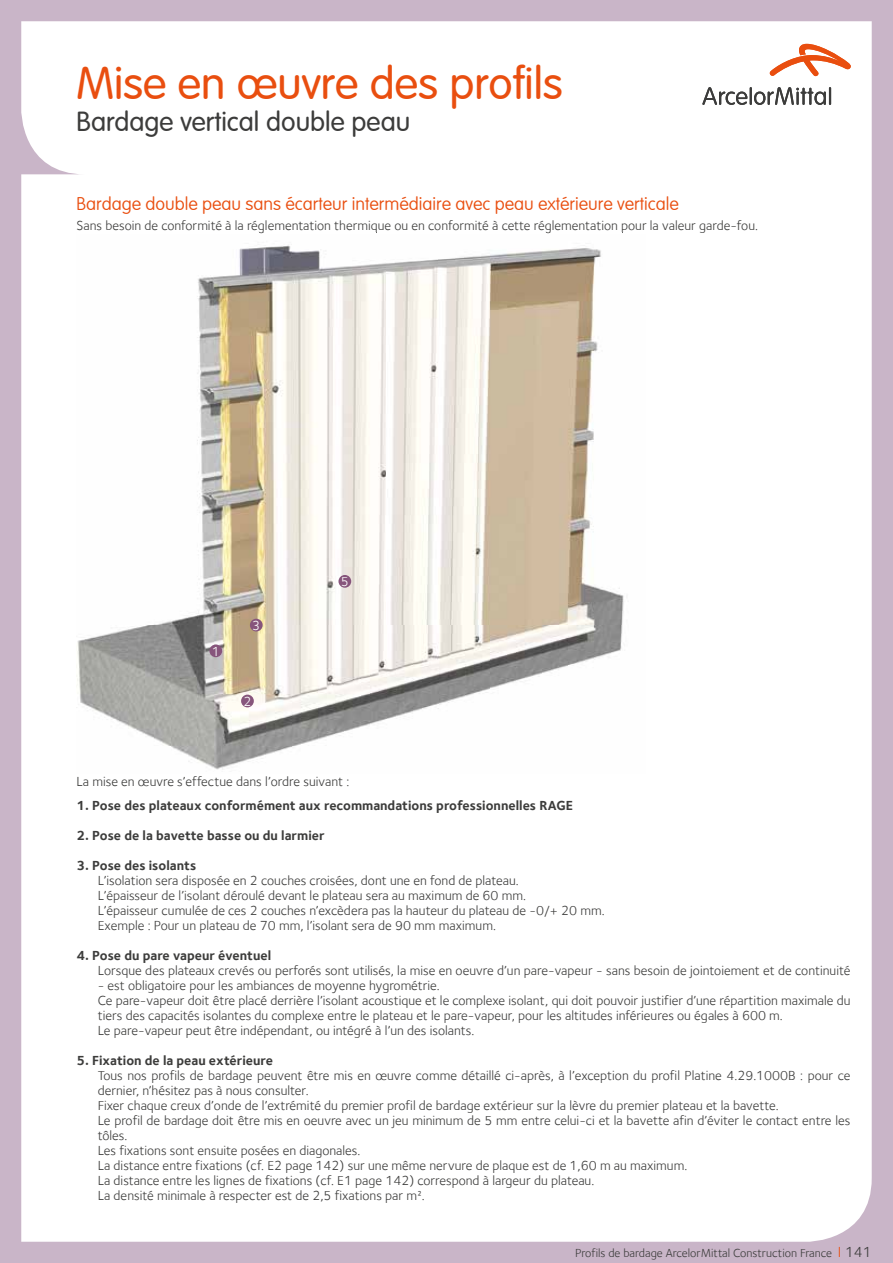
<style>
.page{position:relative;width:893px;height:1263px;background:#c9b5c8}
.page>*{position:absolute;margin:0;border:0;box-sizing:border-box;transform-origin:0 0}
.t1{font:300 45px "VAG Rounded";color:#e94e0f}
.t2{font:300 27px "VAG Rounded";color:#3c3c3b}
.t3{font:100 18px "VAG Rounded";color:#e94e0f}
.t4{font:13.5px/15px "Foundry Sterling";color:#3c3c3b}
.t5{font:700 13.5px "Foundry Sterling";color:#3c3c3b}
.t6{font:13.5px "Foundry Sterling";color:#fff}
.t7{font:12px "Foundry Sterling";color:#3c3c3b}
.s1{font-size:15px;color:#e94e0f}
.s2{font-size:15px}
</style>
<div class="page">
<div style="left:21px;top:21px;width:851px;height:1221px;background:#fff"></div>
<img style="left:77px;top:232px;width:569px;height:541px">
<div style="left:209px;top:644px;width:13px;height:13px;background:#87557c;border-radius:50%"></div>
<div style="left:241px;top:695px;width:13px;height:12px;background:#87557c;border-radius:50%"></div>
<div style="left:250px;top:619px;width:13px;height:12px;background:#87557c;border-radius:50%"></div>
<div style="left:338px;top:575px;width:13px;height:13px;background:#87557c;border-radius:50%"></div>
<svg style="left:770px;top:44px;width:81px;height:32px;background:#f7c5b0"></svg>
<svg style="left:702px;top:87px;width:129px;height:18px;background:#b5b5b5"></svg>
<h1 class="t1" style="left:77px;top:57px;width:488px">Mise en œuvre des profils</h1>
<h2 class="t2" style="left:77px;top:107px;width:335px">Bardage vertical double peau</h2>
<h3 class="t3" style="left:77px;top:193px;width:604px">Bardage double peau sans écarteur intermédiaire avec peau extérieure verticale</h3>
<p class="t4" style="left:77px;top:218px;width:683px">Sans besoin de conformité à la réglementation thermique ou en conformité à cette réglementation pour la valeur garde-fou.</p>
<p class="t6" style="left:212px;top:643px;width:10px">1</p>
<p class="t6" style="left:252px;top:618px;width:10px">3</p>
<p class="t6" style="left:243px;top:693px;width:10px">2</p>
<p class="t6" style="left:341px;top:574px;width:10px">5</p>
<p class="t4" style="left:77px;top:774px;width:274px">La mise en œuvre s’effectue dans l’ordre suivant :</p>
<p class="t5" style="left:77px;top:797px;width:498px">1. Pose des plateaux conformément aux recommandations professionnelles RAGE</p>
<p class="t5" style="left:77px;top:827px;width:250px">2. Pose de la bavette basse ou du larmier</p>
<p class="t5" style="left:77px;top:857px;width:121px">3. Pose des isolants</p>
<p class="t4" style="left:98px;top:873px;width:508px">L’isolation sera disposée en 2 couches croisées, dont une en fond de plateau.<br>L’épaisseur de l’isolant déroulé devant le plateau sera au maximum de 60 mm.<br>L’épaisseur cumulée de ces 2 couches n’excèdera pas la hauteur du plateau de -0/+ 20 mm.<br>Exemple : Pour un plateau de 70 mm, l’isolant sera de 90 mm maximum.</p>
<p class="t5" style="left:77px;top:947px;width:196px">4. Pose du pare vapeur éventuel</p>
<p class="t4" style="left:98px;top:963px;width:754px">Lorsque des plateaux crevés ou perforés sont utilisés, la mise en oeuvre d’un pare-vapeur - sans besoin de jointoiement et de continuité</p>
<p class="t4" style="left:98px;top:978px;width:754px">- est obligatoire pour les ambiances de moyenne hygrométrie.<br>Ce pare-vapeur doit être placé derrière l’isolant acoustique et le complexe isolant, qui doit pouvoir justifier d’une répartition maximale du tiers des capacités isolantes du complexe entre le plateau et le pare-vapeur, pour les altitudes inférieures ou égales à 600 m.<br>Le pare-vapeur peut être indépendant, ou intégré à l’un des isolants.</p>
<p class="t5" style="left:77px;top:1052px;width:198px">5. Fixation de la peau extérieure</p>
<p class="t4" style="left:98px;top:1068px;width:754px">Tous nos profils de bardage peuvent être mis en œuvre comme détaillé ci-après, à l’exception du profil Platine 4.29.1000B : pour ce dernier, n’hésitez pas à nous consulter.<br>Fixer chaque creux d’onde de l’extrémité du premier profil de bardage extérieur sur la lèvre du premier plateau et la bavette.<br>Le profil de bardage doit être mis en oeuvre avec un jeu minimum de 5 mm entre celui-ci et la bavette afin d’éviter le contact entre les tôles.<br>Les fixations sont ensuite posées en diagonales.<br>La distance entre fixations (cf. E2 page 142) sur une même nervure de plaque est de 1,60 m au maximum.<br>La distance entre les lignes de fixations (cf. E1 page 142) correspond à largeur du plateau.<br>La densité minimale à respecter est de 2,5 fixations par m².</p>
<p class="t7" style="left:575px;top:1246px;width:298px">Profils de bardage ArcelorMittal Construction France <span class="s1">I</span> <span class="s2">141</span></p>
</div>
